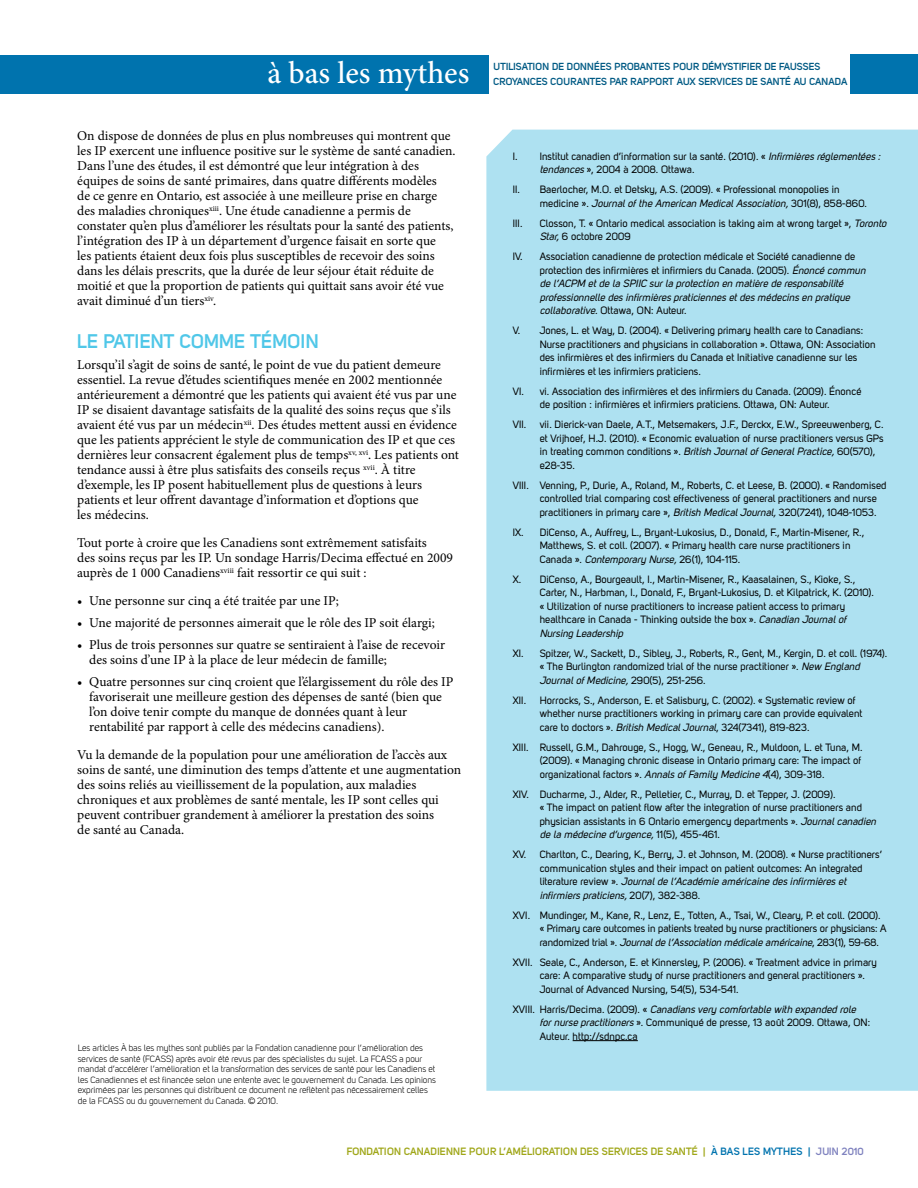
<style>
.page{position:relative;width:918px;height:1188px;background:#fff}
.page>*{position:absolute;margin:0;border:0;box-sizing:border-box;transform-origin:0 0}
.t1{font:500 31.5px "Minion Pro";color:#fff}
.t2{font:700 19.5px "Uni Sans Semi";letter-spacing:-.01em;color:#50c7e8}
.t3{font:13.5px/15px "Minion Pro";color:#000}
.t4{font:10.5px/13.5px "Uni Sans Regular";color:#000}
.t5{font:italic 10.5px/13.5px "Uni Sans Regular";color:#000}
.t6{font:700 10.5px "Uni Sans Semi";color:#9fa617}
.t7{font:700 10.2px "Uni Sans Semi";color:#005a84}
.t8{font:9px/10.5px "Uni Sans Book";color:#000}
.s1{font-style:italic}
.s2{font-style:normal}
.s3{color:#0073ae}
.s4{color:#7e81be}
</style>
<div class="page">
<div style="left:851px;top:55px;width:67px;height:39px;background:#0073ae"></div>
<div style="left:0;top:55px;width:488px;height:39px;background:#0073ae"></div>
<div style="left:486px;top:130px;width:432px;height:961px;background:#aee1f1"></div>
<hr style="left:573px;top:1040px;width:65px;height:1px;background:#000">
<h1 class="t1" style="left:267px;top:52px;width:204px">à bas les mythes</h1>
<p class="t3" style="left:77px;top:129px;width:380px">On dispose de données de plus en plus nombreuses qui montrent que les IP exercent une influence positive sur le système de santé canadien.<br>Dans l’une des études, il est démontré que leur intégration à des équipes de soins de santé primaires, dans quatre différents modèles<br>de ce genre en Ontario, est associée à une meilleure prise en charge des maladies chroniques<sup>xiii</sup>. Une étude canadienne a permis de constater qu’en plus d’améliorer les résultats pour la santé des patients, l’intégration des IP à un département d’urgence faisait en sorte que<br>les patients étaient deux fois plus susceptibles de recevoir des soins dans les délais prescrits, que la durée de leur séjour était réduite de moitié et que la proportion de patients qui quittait sans avoir été vue avait diminué d’un tiers<sup>xiv</sup>.</p>
<h2 class="t2" style="left:77px;top:329px;width:243px">LE PATIENT COMME TÉMOIN</h2>
<p class="t3" style="left:77px;top:358px;width:383px">Lorsqu’il s’agit de soins de santé, le point de vue du patient demeure essentiel. La revue d’études scientifiques menée en 2002 mentionnée antérieurement a démontré que les patients qui avaient été vus par une IP se disaient davantage satisfaits de la qualité des soins reçus que s’ils avaient été vus par un médecin<sup>xii</sup>. Des études mettent aussi en évidence que les patients apprécient le style de communication des IP et que ces dernières leur consacrent également plus de temps<sup>xv,</sup> <sup>xvi</sup>. Les patients ont tendance aussi à être plus satisfaits des conseils reçus <sup>xvii</sup>. À titre d’exemple, les IP posent habituellement plus de questions à leurs patients et leur offrent davantage d’information et d’options que<br>les médecins.</p>
<p class="t3" style="left:77px;top:536px;width:377px">Tout porte à croire que les Canadiens sont extrêmement satisfaits<br>des soins reçus par les IP. Un sondage Harris/Decima effectué en 2009 auprès de 1 000 Canadiens<sup>xviii</sup> fait ressortir ce qui suit :</p>
<p class="t3" style="left:77px;top:594px;width:263px">• Une personne sur cinq a été traitée par une IP;</p>
<p class="t3" style="left:77px;top:615px;width:359px">• Une majorité de personnes aimerait que le rôle des IP soit élargi;</p>
<p class="t3" style="left:89px;top:637px;width:357px;text-indent:-12px">• Plus de trois personnes sur quatre se sentiraient à l’aise de recevoir des soins d’une IP à la place de leur médecin de famille;</p>
<p class="t3" style="left:89px;top:674px;width:366px;text-indent:-12px">• Quatre personnes sur cinq croient que l’élargissement du rôle des IP favoriserait une meilleure gestion des dépenses de santé (bien que l’on doive tenir compte du manque de données quant à leur rentabilité par rapport à celle des médecins canadiens).</p>
<p class="t3" style="left:77px;top:747px;width:385px">Vu la demande de la population pour une amélioration de l’accès aux soins de santé, une diminution des temps d’attente et une augmentation des soins reliés au vieillissement de la population, aux maladies chroniques et aux problèmes de santé mentale, les IP sont celles qui peuvent contribuer grandement à améliorer la prestation des soins<br>de santé au Canada.</p>
<p class="t8" style="left:78px;top:1043px;width:360px">Les articles À bas les mythes sont publiés par la Fondation canadienne pour l’amélioration des services de santé (FCASS) après avoir été revus par des spécialistes du sujet. La FCASS a pour mandat d’accélérer l’amélioration et la transformation des services de santé pour les Canadiens et les Canadiennes et est financée selon une entente avec le gouvernement du Canada. Les opinions exprimées par les personnes qui distribuent ce document ne reflètent pas nécessairement celles de la FCASS ou du gouvernement du Canada. © 2010.</p>
<p class="t7" style="left:494px;top:60px;width:329px">UTILISATION DE DONNÉES PROBANTES POUR DÉMYSTIFIER DE FAUSSES</p>
<p class="t7" style="left:494px;top:75px;width:355px">CROYANCES COURANTES PAR RAPPORT AUX SERVICES DE SANTÉ AU CANADA</p>
<p class="t4" style="left:540px;top:149px;width:345px;text-indent:-27px">I. Institut canadien d’information sur la santé. (2010). « <span class="s1">Infirmièresréglementées: tendances</span>», 2004 à 2008. Ottawa.</p>
<p class="t4" style="left:540px;top:183px;width:329px;text-indent:-27px">II. Baerlocher, M.O. et Detsky, A.S. (2009). « Professional monopolies in<br>m e d i c i n e » . <span class="s1">Journalofthe American MedicalAssociation,</span>3 0 1 ( 8) , 8 5 8 - 8 6 0 .</p>
<p class="t4" style="left:513px;top:216px;width:11px">III.</p>
<p class="t4" style="left:540px;top:216px;width:351px">Closson, T. « Ontario medical association is taking aim at wrong target », <span class="s1">Toronto<br>Star,</span>6 octobre 2009</p>
<p class="t5" style="left:540px;top:250px;width:330px;text-indent:-27px"><span class="s2">IV. Association canadienne de protection médicale et Société canadienne de protection des infirmières et infirmiers du Canada. (2005).</span> Énoncé commun de l’ACPM etde la SPIIC surla protection en matière de responsabilité professionnelle desinfirmièrespraticiennesetdesmédecinsen pratique collaborative.<span class="s2">Ottawa, ON: Auteur.</span></p>
<p class="t4" style="left:540px;top:324px;width:338px;text-indent:-27px">V. Jones, L. et Way, D. (2004). « Delivering primary health care to Canadians:<br>Nurse practitioners and physicians in collaboration ». Ottawa, ON: Association des infirmières et des infirmiers du Canada et Initiative canadienne sur les infirmières et les infirmiers praticiens.</p>
<p class="t4" style="left:513px;top:384px;width:350px;text-align:center">VI. vi. Association des infirmières et des infirmiers du Canada. (2009). Énoncé de position : infirmières et infirmiers praticiens. Ottawa, ON: Auteur.</p>
<p class="t4" style="left:513px;top:418px;width:15px">VII.</p>
<p class="t4" style="left:540px;top:418px;width:346px">vii. Dierick-van Daele, A.T., Metsemakers, J.F., Derckx, E.W., Spreeuwenberg, C. et Vrijhoef, H.J. (2010). « Economic evaluation of nurse practitioners versus GPs in treating common conditions ». <span class="s1">British JournalofGeneralPractice,</span>60(570), e28-35.</p>
<p class="t4" style="left:540px;top:478px;width:348px;text-indent:-27px">VIII. Venning, P., Durie, A., Roland, M., Roberts, C. et Leese, B. (2000). « Randomised controlled trial comparing cost effectiveness of general practitioners and nurse practitioners in primary care », <span class="s1">British MedicalJournal,</span>320(7241), 1048-1053.</p>
<p class="t4" style="left:540px;top:525px;width:326px;text-indent:-27px">IX. DiCenso, A., Auffrey, L., Bryant-Lukosius, D., Donald, F., Martin-Misener, R.,<br>Matthews, S. et coll. (2007). « Primary health care nurse practitioners in<br>Canada ». <span class="s1">Contemporary Nurse,</span>26(1), 104-115.</p>
<p class="t4" style="left:540px;top:572px;width:336px;text-indent:-27px">X. DiCenso, A., Bourgeault, I., Martin-Misener, R., Kaasalainen, S., Kioke, S., Carter, N., Harbman, I., Donald, F., Bryant-Lukosius, D. et Kilpatrick, K. (2010). « Utilization of nurse practitioners to increase patient access to primary healthcare in Canada - Thinking outside the box ». <span class="s1">Canadian Journalof Nursing Leadership</span></p>
<p class="t4" style="left:540px;top:646px;width:349px;text-indent:-27px">XI. Spitzer, W., Sackett, D., Sibley, J., Roberts, R., Gent, M., Kergin, D. et coll. (1974). « The Burlington randomized trial of the nurse practitioner ». <span class="s1">New England<br>JournalofMedicine,</span>2 9 0 ( 5 ) , 2 51 - 2 5 6 .</p>
<p class="t4" style="left:513px;top:693px;width:15px">XII.</p>
<p class="t4" style="left:540px;top:693px;width:324px">Horrocks, S., Anderson, E. et Salisbury, C. (2002). « Systematic review of whether nurse practitioners working in primary care can provide equivalent care to doctors ». <span class="s1">British MedicalJournal</span>, 324(7341), 819-823.</p>
<p class="t4" style="left:540px;top:740px;width:324px;text-align:justify;text-indent:-27px">XIII. Russell, G.M., Dahrouge, S., Hogg, W., Geneau, R., Muldoon, L. et Tuna, M. (2009). « Managing chronic disease in Ontario primary care: The impact of organizational factors ». <span class="s1">AnnalsofFamily Medicine 4</span>(4), 309-318.</p>
<p class="t4" style="left:540px;top:787px;width:341px;text-indent:-27px">XIV. Ducharme, J., Alder, R., Pelletier, C., Murray, D. et Tepper, J. (2009).<br>« The impact on patient flow after the integration of nurse practitioners and physician assistants in 6 Ontario emergency departments ». <span class="s1">Journalcanadien de la médecine d’urgence,</span>1 1 ( 5 ) , 4 5 5 - 4 6 1 .</p>
<p class="t4" style="left:540px;top:848px;width:344px;text-indent:-27px">XV. Charlton, C., Dearing, K., Berry, J. et Johnson, M. (2008). « Nurse practitioners’ communication styles and their impact on patient outcomes: An integrated<br>l i t e r a t u r e r e v i e w » . <span class="s1">Journalde l’Académie américaine desinfirmièreset infirmierspraticiens,</span>2 0 ( 7) , 3 8 2 - 3 8 8 .</p>
<p class="t4" style="left:540px;top:908px;width:348px;text-indent:-27px">XVI. Mundinger, M., Kane, R., Lenz, E., Totten, A., Tsai, W., Cleary, P. et coll. (2000). « Primary care outcomes in patients treated by nurse practitioners or physicians: A r a n d o m i z e d t r i a l » . <span class="s1">Journalde l’Association médicale américaine</span>, 2 8 3 (1 ) , 5 9 - 6 8 .</p>
<p class="t4" style="left:540px;top:955px;width:339px;text-indent:-27px">XVII. Seale, C., Anderson, E. et Kinnersley, P. (2006). « Treatment advice in primary care: A comparative study of nurse practitioners and general practitioners ».<br>Journal of Advanced Nursing, 54(5), 534-541.</p>
<p class="t4" style="left:540px;top:1002px;width:332px;text-indent:-27px">XV I I I . H a r r i s/ D e c i m a . (2 0 0 9 ) . « <span class="s1">Canadiansvery comfortable with expanded role fornurse practitioners</span>». Communiqué de presse, 13 août 2009. Ottawa, ON:<br>Auteur. http://sdnpc.ca</p>
<p class="t6" style="left:347px;top:1145px;width:519px">FONDATION CANADIENNE POUR L’AMÉLIORATION DES SERVICES DE SANTÉ | <span class="s3">À BAS LES MYTHES |</span> <span class="s4">JUIN 2010</span></p>
</div>
